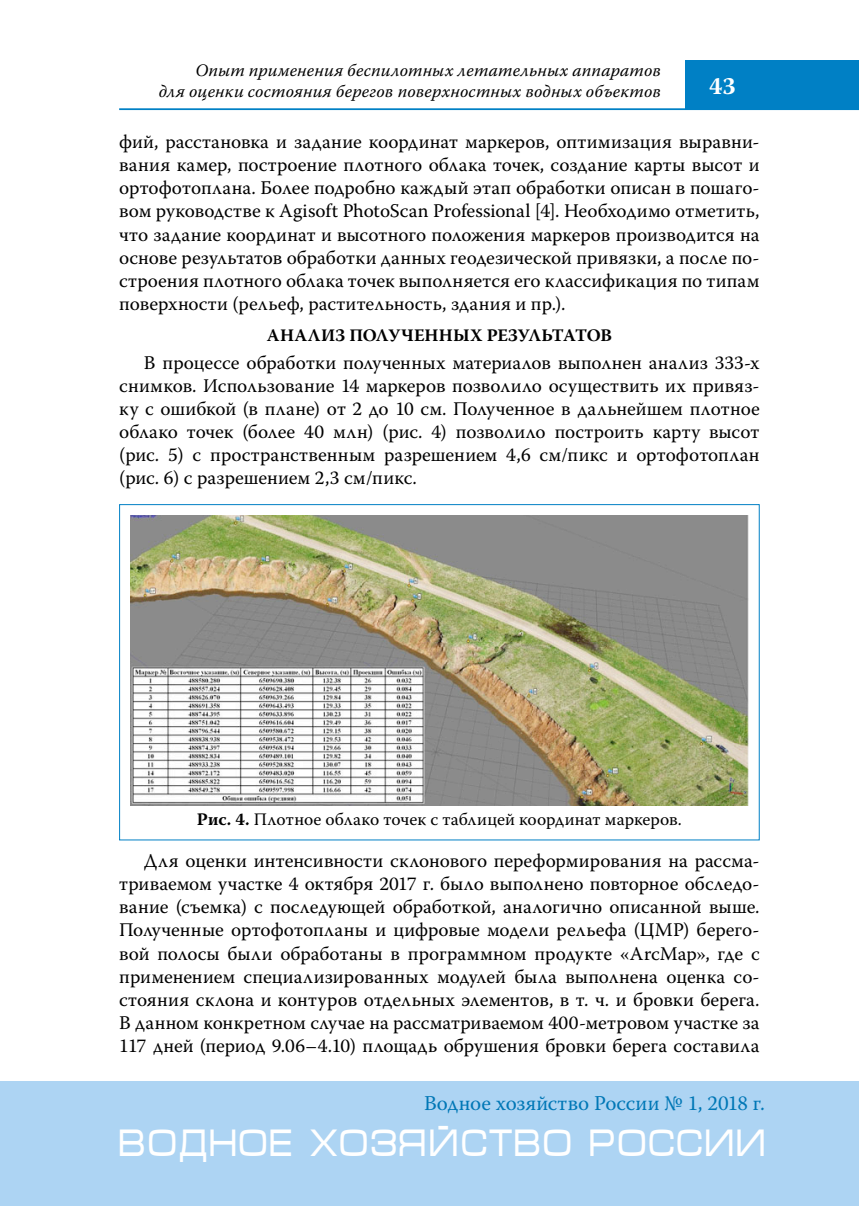
<style>
.page{position:relative;width:859px;height:1206px;background:#fff}
.page>*{position:absolute;margin:0;border:0;box-sizing:border-box;transform-origin:0 0}
.t1{font:38.5px "Micra";color:#fff;scale:.81 1}
.t2{font:700 24.5px "Warnock Pro";color:#fff}
.t3{font:21px "Warnock Pro";color:#0077b6}
.t4{font:19.25px/23.1px "Warnock Pro";letter-spacing:.005em;color:#000;text-align:justify}
.t5{font:italic 17.5px/21px "Warnock Pro";letter-spacing:.01em;color:#000;text-align:right}
.t6{font:17.5px "Warnock Pro";color:#000}
.t7{font:700 17.5px "Warnock Pro";color:#000}
.s1{font-weight:700}
</style>
<div class="page">
<hr style="left:119px;top:108px;width:739px;height:2px;background:#0080c5">
<div style="left:685px;top:60px;width:173px;height:50px;background:#0080c5"></div>
<div style="left:0;top:1081px;width:858px;height:124px;background:#add4f3"></div>
<img style="left:130px;top:516px;width:618px;height:289px">
<p class="t5" style="left:159px;top:60px;width:503px">Опыт применения беспилотных летательных аппаратов<br>для оценки состояния берегов поверхностных водных объектов</p>
<p class="t2" style="left:708px;top:71px;width:28px">43</p>
<p class="t4" style="left:119px;top:130px;width:641px">фий, расстановка и задание координат маркеров, оптимизация выравни&shy;вания камер, построение плотного облака точек, создание карты высот и ортофотоплана. Более подробно каждый этап обработки описан в пошаго&shy;вом руководстве к Agisoft PhotoScan Professional [4]. Необходимо отметить, что задание координат и высотного положения маркеров производится на основе результатов обработки данных геодезической привязки, а после по&shy;строения плотного облака точек выполняется его классификация по типам поверхности (рельеф, растительность, здания и пр.).</p>
<p class="t7" style="left:267px;top:324px;width:28px">Анализ</p>
<p class="t7" style="left:349px;top:324px;width:15px">полученны</p>
<p class="t7" style="left:470px;top:324px;width:29px">х резул</p>
<p class="t7" style="left:541px;top:324px;width:23px">ьтатов</p>
<p class="t4" style="left:119px;top:351px;width:642px;text-indent:25px">В процессе обработки полученных материалов выполнен анализ 333-х снимков. Использование 14 маркеров позволило осуществить их привяз&shy;ку с ошибкой (в плане) от 2 до 10 см. Полученное в дальнейшем плотное облако точек (более 40 млн) (рис. 4) позволило построить карту высот (рис. 5) с пространственным разрешением 4,6 см/пикс и ортофотоплан (рис. 6) с разрешением 2,3 см/пикс.</p>
<p class="t6" style="left:197px;top:809px;width:486px"><span class="s1">Рис. 4.</span> Плотное облако точек с таблицей координат маркеров.</p>
<p class="t4" style="left:119px;top:849px;width:642px;text-indent:25px">Для оценки интенсивности склонового переформирования на рассма&shy;триваемом участке 4 октября 2017 г. было выполнено повторное обследо&shy;вание (съемка) с последующей обработкой, аналогично описанной выше.<br>Полученные ортофотопланы и цифровые модели рельефа (ЦМР) берего&shy;вой полосы были обработаны в программном продукте «ArcMap», где с применением специализированных модулей была выполнена оценка со&shy;стояния склона и контуров отдельных элементов, в т. ч. и бровки берега.<br>В данном конкретном случае на рассматриваемом 400-метровом участке за 117 дней (период 9.06–4.10) площадь обрушения бровки берега составила</p>
<p class="t3" style="left:424px;top:1090px;width:342px">Водное хозяйство России № 1, 2018 г.</p>
<h1 class="t1" style="left:119px;top:1122px;width:801px">ВОДНОЕ ХОЗЯЙСТВО РОССИИ</h1>
</div>
